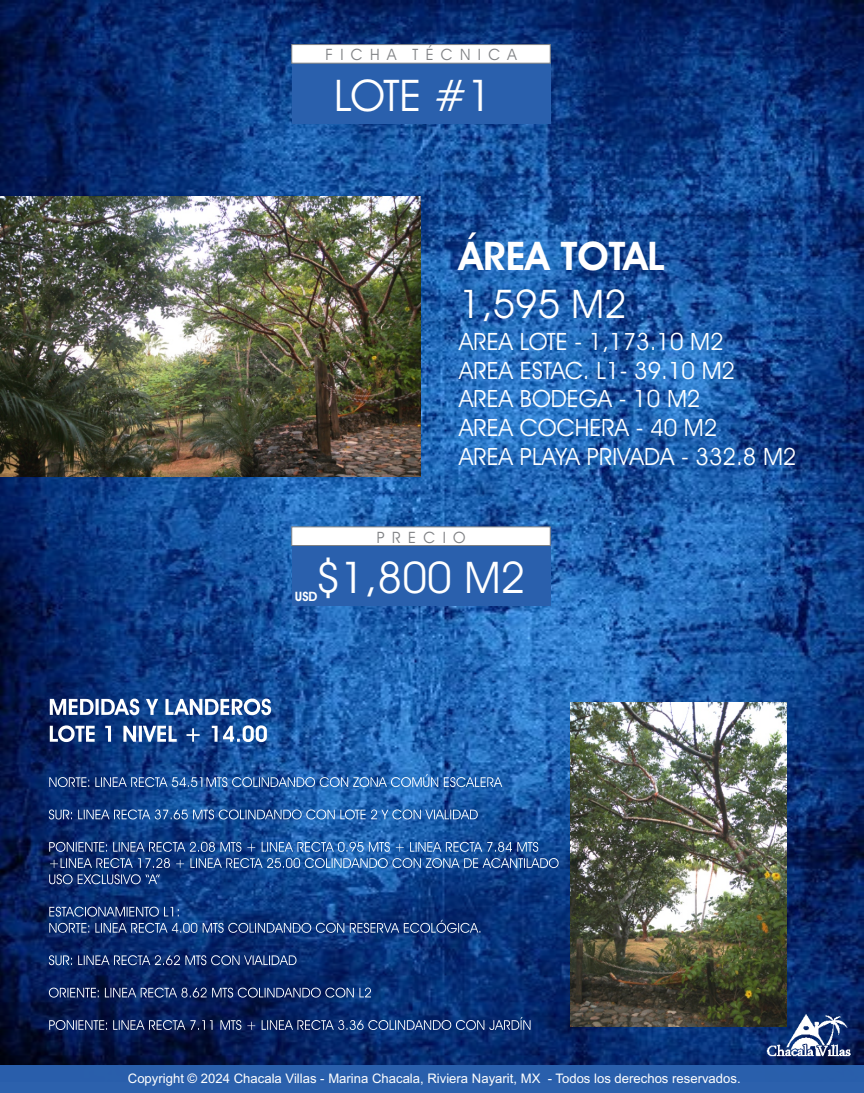
<style>
.page{position:relative;width:864px;height:1093px;background:#fff}
.page>*{position:absolute;margin:0;border:0;box-sizing:border-box;transform-origin:0 0}
.t1{font:43.8px "Avant Garde IT Cby BT";color:#fff}
.t2{font:600 39.6px "Avant Garde IT Cby BT";color:#fff}
.t3{font:39.6px "Avant Garde IT Cby BT";color:#fff}
.t4{font:24px/28.7px "Avant Garde IT Cby BT";color:#fff}
.t5{font:15.75px "Avant Garde IT Cby BT";letter-spacing:.47em;color:#808285}
.t6{font:13.05px "Arial";color:#fff}
.t7{font:600 12.9px "Avant Garde IT Cby BT";color:#fff}
</style>
<div class="page">
<img style="left:0;top:0;width:864px;height:1065px">
<div style="left:0;top:1065px;width:864px;height:27px;background:#2a60ad"></div>
<img style="left:1px;top:196px;width:420px;height:281px">
<div style="left:292px;top:54px;width:258px;height:70px;background:#2a60ad"></div>
<svg style="left:291px;top:44px;width:260px;height:20px"></svg>
<svg style="left:49px;top:698px;width:510px;height:331px;background:#204c8f"></svg>
<div style="left:292px;top:536px;width:258px;height:70px;background:#2a60ad"></div>
<svg style="left:291px;top:526px;width:260px;height:20px"></svg>
<img style="left:571px;top:702px;width:216px;height:324px">
<img style="left:764px;top:1008px;width:89px;height:51px">
<p class="t5" style="left:325px;top:48px;width:193px">FICHA TÉCNICA</p>
<h1 class="t1" style="left:334px;top:78px;width:160px">LOTE #1</h1>
<h2 class="t2" style="left:459px;top:240px;width:207px">ÁREA TOTAL</h2>
<h2 class="t3" style="left:459px;top:287px;width:169px">1,595 M2</h2>
<p class="t4" style="left:459px;top:329px;width:339px">AREA LOTE - 1,173.10 M2<br>AREA ESTAC. L1- 39.10 M2<br>AREA BODEGA - 10 M2<br>AREA COCHERA - 40 M2<br>AREA PLAYA PRIVADA - 332.8 M2</p>
<p class="t5" style="left:377px;top:530px;width:90px">PRECIO</p>
<h1 class="t1" style="left:316px;top:560px;width:211px">$1,800 M2</h1>
<p class="t7" style="left:295px;top:591px;width:24px">USD</p>
<p class="t6" style="left:128px;top:1073px;width:614px">Copyright © 2024 Chacala Villas - Marina Chacala, Riviera Nayarit, MX - Todos los derechos reservados.</p>
</div>
